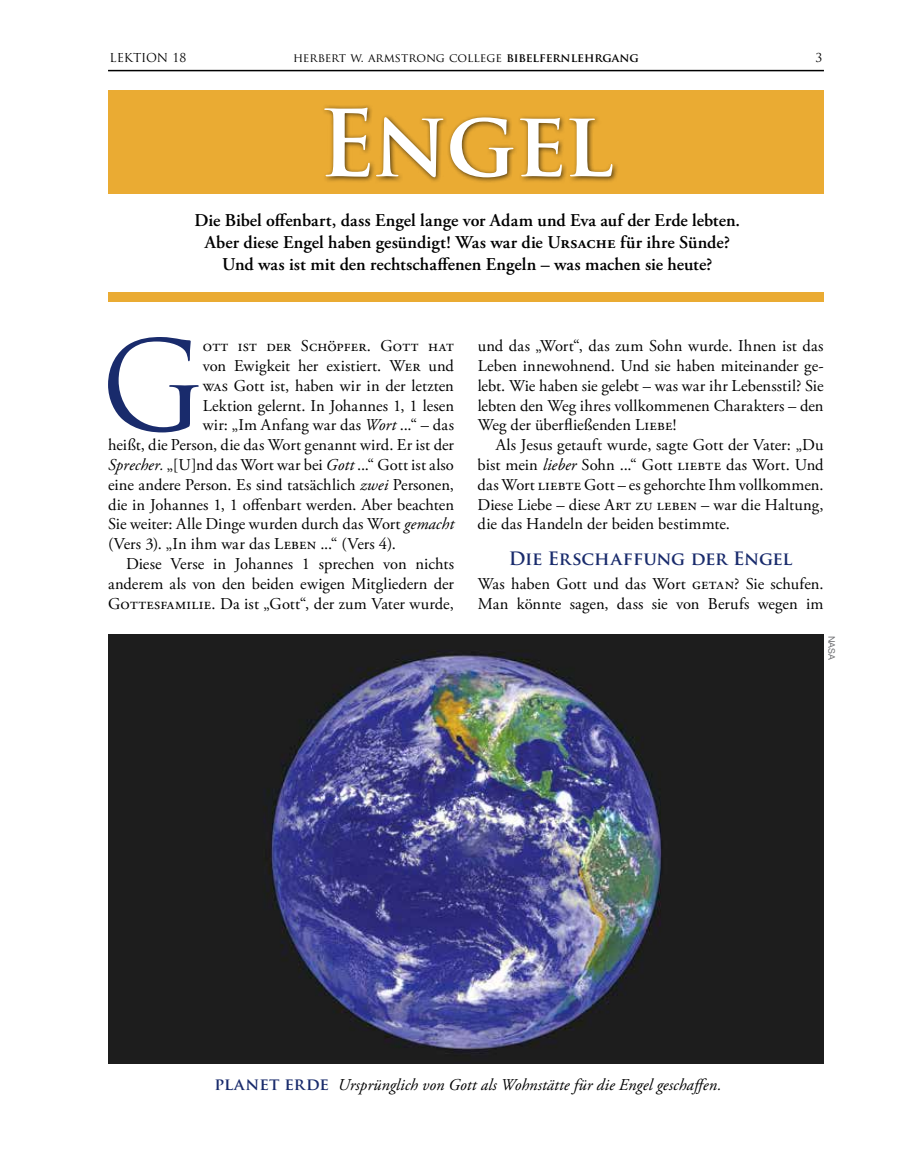
<style>
.page{position:relative;width:905px;height:1175px;background:#fff}
.page>*{position:absolute;margin:0;border:0;box-sizing:border-box;transform-origin:0 0}
.t1{font:121.65px "Trajan Pro";color:#192b6c}
.t2{font:700 90px "Trajan Pro";color:#fff}
.t3{font:600 18px/21.6px "Adobe Garamond Pro";color:#000;text-align:center}
.t4{font:700 18px "Trajan Pro";letter-spacing:-.01em;color:#192b6c}
.t5{font:16.5px/19.8px "Adobe Garamond Pro";letter-spacing:.01em;color:#000;text-align:justify}
.t6{font:italic 16.5px "Adobe Garamond Pro";letter-spacing:.005em;color:#000}
.t7{font:12px "Trajan Pro";color:#000}
.t8{font:9px "Helvetica Neue";color:#6d6e71}
.s1{font-weight:700}
.s2{font-style:italic}
.s3{font-family:"Trajan Pro";font-weight:700;font-style:normal;color:#192b6c}
</style>
<div class="page">
<hr style="left:108px;top:70px;width:716px;height:1px;background:#000">
<div style="left:108px;top:90px;width:716px;height:104px;background:#eaab33"></div>
<div style="left:321px;top:104px;width:298px;height:79px;background:#000;opacity:.68"></div>
<div style="left:108px;top:292px;width:716px;height:9px;background:#eaab33"></div>
<img style="left:108px;top:634px;width:715px;height:430px">
<p class="t7" style="left:110px;top:50px;width:78px">LEKTION 18</p>
<p class="t7" style="left:293px;top:50px;width:347px">herbert w. armstrong college <span class="s1">bibelfernlehrgang</span></p>
<p class="t7" style="left:815px;top:50px;width:8px">3</p>
<h2 class="t2" style="left:318px;top:87px;width:296px">Engel</h2>
<p class="t3" style="left:194px;top:210px;width:547px">Die Bibel offenbart, dass Engel lange vor Adam und Eva auf der Erde lebten.<br>Aber diese Engel haben gesündigt! Was war die Ursache für ihre Sünde?<br>Und was ist mit den rechtschaffenen Engeln – was machen sie heute?</p>
<h1 class="t1" style="left:100px;top:309px;width:106px">G</h1>
<p class="t5" style="left:203px;top:336px;width:253px">ott ist der Schöpfer. Gott hat</p>
<p class="t5" style="left:203px;top:356px;width:253px">von Ewigkeit her existiert. Wer und</p>
<p class="t5" style="left:203px;top:376px;width:253px">was Gott ist, haben wir in der letzten</p>
<p class="t5" style="left:203px;top:396px;width:253px">Lektion gelernt. In Johannes 1, 1 lesen</p>
<p class="t5" style="left:203px;top:416px;width:253px">wir: „Im Anfang war das <span class="s2">Wort</span> ...“ – das</p>
<p class="t5" style="left:108px;top:435px;width:347px">heißt, die Person, die das Wort genannt wird. Er ist der</p>
<p class="t5" style="left:108px;top:455px;width:347px"><span class="s2">Sprecher.</span> „[U]nd das Wort war bei <span class="s2">Gott</span> ...“ Gott ist also</p>
<p class="t5" style="left:108px;top:475px;width:347px">eine andere Person. Es sind tatsächlich <span class="s2">zwei</span> Personen,</p>
<p class="t5" style="left:108px;top:495px;width:347px">die in Johannes 1, 1 offenbart werden. Aber beachten</p>
<p class="t5" style="left:108px;top:515px;width:347px">Sie weiter: Alle Dinge wurden durch das Wort <span class="s2">gemacht</span></p>
<p class="t5" style="left:108px;top:534px;width:289px">(Vers 3). „In ihm war das Leben ...“ (Vers 4).</p>
<p class="t5" style="left:126px;top:554px;width:329px">Diese Verse in Johannes 1 sprechen von nichts</p>
<p class="t5" style="left:108px;top:574px;width:347px">anderem als von den beiden ewigen Mitgliedern der</p>
<p class="t5" style="left:108px;top:594px;width:347px">Gottesfamilie. Da ist „Gott“, der zum Vater wurde,</p>
<p class="t5" style="left:477px;top:336px;width:347px">und das „Wort“, das zum Sohn wurde. Ihnen ist das Leben innewohnend. Und sie haben miteinander ge&shy;lebt. Wie haben sie gelebt – was war ihr Lebensstil? Sie lebten den Weg ihres vollkommenen Charakters – den Weg der überfließenden Liebe!</p>
<p class="t5" style="left:477px;top:435px;width:347px;text-indent:18px">Als Jesus getauft wurde, sagte Gott der Vater: „Du bist mein <span class="s2">lieber</span> Sohn ...“ Gott liebte das Wort. Und das Wort liebte Gott – es gehorchte Ihm vollkommen.<br>Diese Liebe – diese Art zu leben – war die Haltung, die das Handeln der beiden bestimmte.</p>
<p class="t4" style="left:508px;top:547px;width:285px">Die Erschaffung der Engel</p>
<p class="t5" style="left:477px;top:574px;width:347px">Was haben Gott und das Wort getan? Sie schufen.<br>Man könnte sagen, dass sie von Berufs wegen im</p>
<p class="t8" style="left:836px;top:635px;width:26px;rotate:90deg">NASA</p>
<p class="t6" style="left:215px;top:1074px;width:508px"><span class="s3">Planet Erde</span> Ursprünglich von Gott als Wohnstätte für die Engel geschaffen.</p>
</div>
